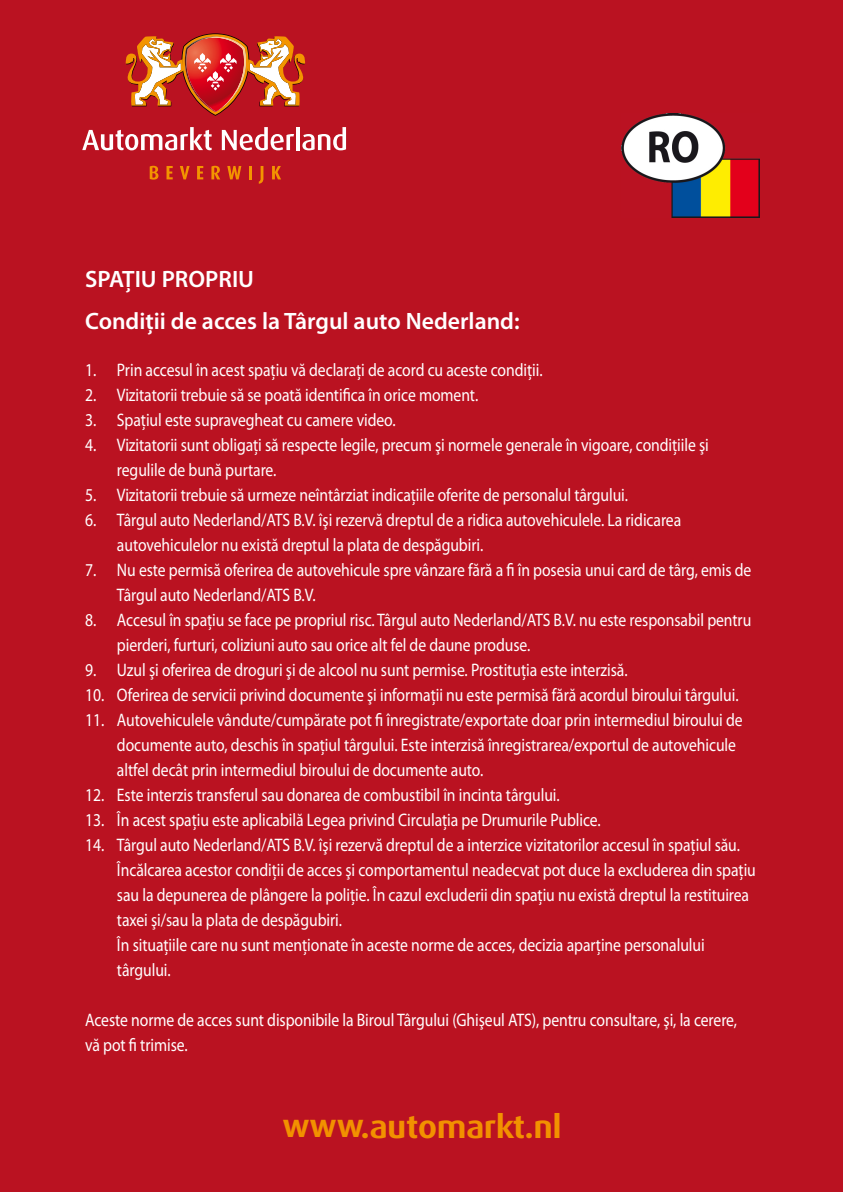
<style>
.page{position:relative;width:843px;height:1192px;background:#ba1221}
.page>*{position:absolute;margin:0;border:0;box-sizing:border-box;transform-origin:0 0}
.t1{font:700 31.9px "Dax Wide";color:#f29100;scale:.91 1}
.t2{font:600 23.75px/41.5px "Myriad Pro";color:#fff}
.t3{font:18.15px/25px "Myriad Pro";letter-spacing:-.005em;color:#fff;scale:.86 1}
</style>
<div class="page">
<img style="left:621px;top:114px;width:138px;height:103px">
<svg style="left:125px;top:33px;width:181px;height:83px"></svg>
<svg style="left:82px;top:127px;width:130px;height:23px"></svg>
<svg style="left:222px;top:127px;width:72px;height:23px"></svg>
<hr style="left:296px;top:127px;width:4px;height:23px;background:#fff">
<svg style="left:302px;top:127px;width:44px;height:23px"></svg>
<svg style="left:150px;top:166px;width:8px;height:14px"></svg>
<svg style="left:166px;top:166px;width:7px;height:13px"></svg>
<svg style="left:180px;top:166px;width:10px;height:13px"></svg>
<svg style="left:197px;top:166px;width:6px;height:13px"></svg>
<svg style="left:211px;top:166px;width:9px;height:13px"></svg>
<svg style="left:227px;top:166px;width:14px;height:13px"></svg>
<svg style="left:249px;top:166px;width:3px;height:13px"></svg>
<svg style="left:259px;top:166px;width:4px;height:18px"></svg>
<svg style="left:272px;top:166px;width:9px;height:13px"></svg>
<h2 class="t2" style="left:85px;top:258px;width:436px">SPAŢIU PROPRIU<br>Condiţii de acces la Târgul auto Nederland:</h2>
<p class="t3" style="left:85px;top:357px;width:533px">1. Prin accesul în acest spaţiu vă declaraţi de acord cu aceste condiţii.</p>
<p class="t3" style="left:85px;top:382px;width:458px">2. Vizitatorii trebuie să se poată identifica în orice moment.</p>
<p class="t3" style="left:85px;top:407px;width:362px">3. Spaţiul este supravegheat cu camere video.</p>
<p class="t3" style="left:117px;top:432px;width:689px;text-indent:-32px">4. Vizitatorii sunt obligaţi să respecte legile, precum şi normele generale în vigoare, condiţiile şi regulile de bună purtare.</p>
<p class="t3" style="left:85px;top:482px;width:633px">5. Vizitatorii trebuie să urmeze neîntârziat indicaţiile oferite de personalul târgului.</p>
<p class="t3" style="left:117px;top:507px;width:657px;text-indent:-32px">6. Târgul auto Nederland/ATS B.V. îşi rezervă dreptul de a ridica autovehiculele. La ridicarea autovehiculelor nu există dreptul la plata de despăgubiri.</p>
<p class="t3" style="left:117px;top:557px;width:739px;text-indent:-32px">7. Nu este permisă oferirea de autovehicule spre vânzare fără a fi în posesia unui card de târg, emis de<br>Târgul auto Nederland/ATS B.V.</p>
<p class="t3" style="left:117px;top:607px;width:739px;text-indent:-32px">8. Accesul în spaţiu se face pe propriul risc. Târgul auto Nederland/ATS B.V. nu este responsabil pentru pierderi, furturi, coliziuni auto sau orice alt fel de daune produse.</p>
<p class="t3" style="left:85px;top:657px;width:632px">9. Uzul şi oferirea de droguri şi de alcool nu sunt permise. Prostituţia este interzisă.</p>
<p class="t3" style="left:85px;top:682px;width:761px">10. Oferirea de servicii privind documente şi informaţii nu este permisă fără acordul biroului târgului.</p>
<p class="t3" style="left:117px;top:707px;width:729px;text-indent:-32px">11. Autovehiculele vândute/cumpărate pot fi înregistrate/exportate doar prin intermediul biroului de documente auto, deschis în spaţiul târgului. Este interzisă înregistrarea/exportul de autovehicule altfel decât prin intermediul biroului de documente auto.</p>
<p class="t3" style="left:85px;top:782px;width:553px">12. Este interzis transferul sau donarea de combustibil în incinta târgului.</p>
<p class="t3" style="left:85px;top:807px;width:601px">13. În acest spaţiu este aplicabilă Legea privind Circulaţia pe Drumurile Publice.</p>
<p class="t3" style="left:117px;top:832px;width:744px;text-indent:-32px">14. Târgul auto Nederland/ATS B.V. îşi rezervă dreptul de a interzice vizitatorilor accesul în spaţiul său.<br>Încălcarea acestor condiţii de acces şi comportamentul neadecvat pot duce la excluderea din spaţiu sau la depunerea de plângere la poliţie. În cazul excluderii din spaţiu nu există dreptul la restituirea taxei şi/sau la plata de despăgubiri.<br>În situaţiile care nu sunt menţionate în aceste norme de acces, decizia aparţine personalului târgului.</p>
<p class="t3" style="left:85px;top:1007px;width:759px">Aceste norme de acces sunt disponibile la Biroul Târgului (Ghişeul ATS), pentru consultare, şi, la cerere, vă pot fi trimise.</p>
<h1 class="t1" style="left:282px;top:1108px;width:308px">www.automarkt.nl</h1>
</div>
